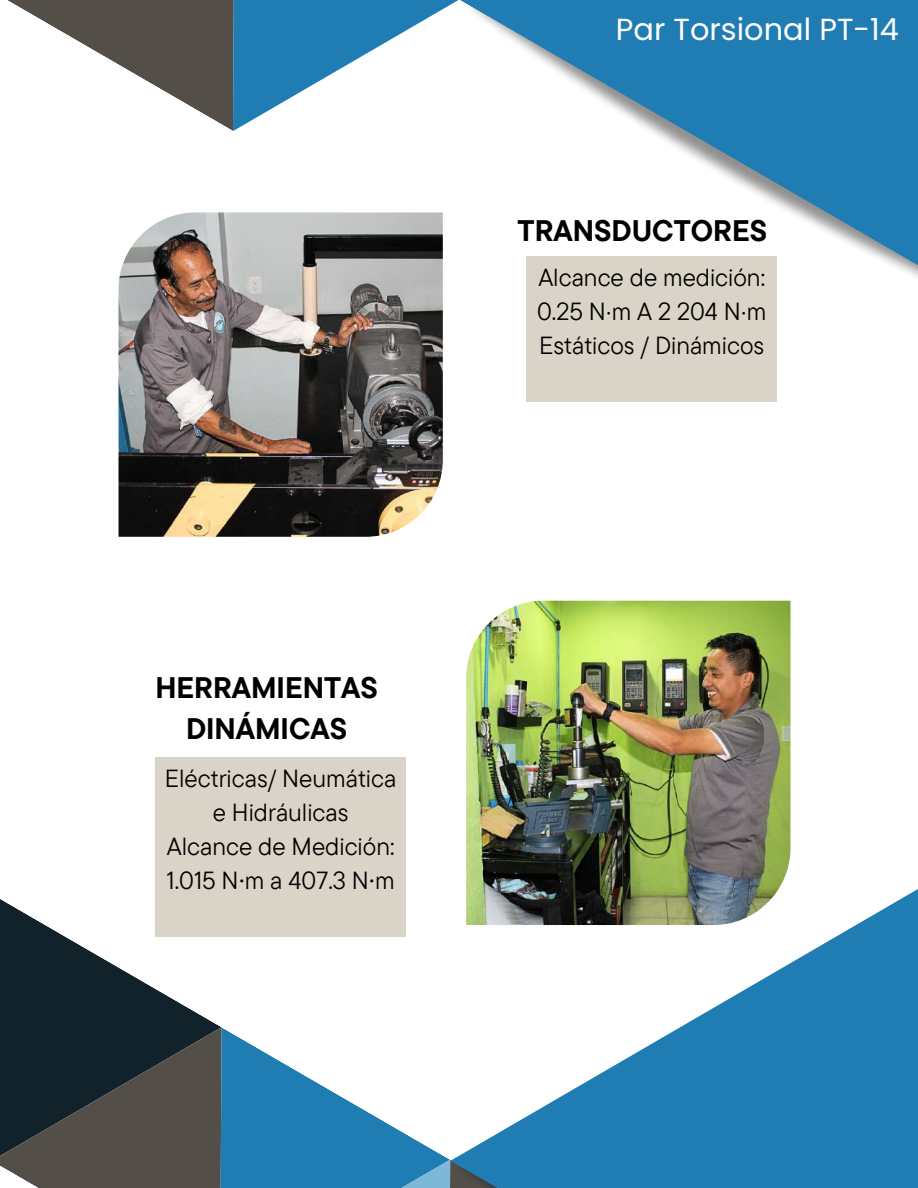
<style>
.page{position:relative;width:918px;height:1188px;background:#fff}
.page>*{position:absolute;margin:0;border:0;box-sizing:border-box;transform-origin:0 0}
.t1{font:30.45px "Poppins";color:#fff}
.t2{font:700 29.7px/41.2px "TT Commons Pro";color:#000;text-align:center}
.t3{font:24.75px/33.8px "TT Commons Pro";color:#000;text-align:center}
.s1{font-family:"Liberation Serif"}
</style>
<div class="page">
<svg style="left:8px;top:0;width:438px;height:131px"></svg>
<svg style="left:460px;top:0;width:458px;height:291px"></svg>
<img style="left:119px;top:212px;width:324px;height:325px">
<svg style="left:0;top:895px;width:222px;height:132px;fill:#12222b"></svg>
<svg style="left:0;top:1027px;width:450px;height:161px"></svg>
<img style="left:436px;top:1160px;width:14px;height:28px">
<svg style="left:450px;top:889px;width:468px;height:299px;fill:#1f7db4"></svg>
<img style="left:466px;top:601px;width:325px;height:324px">
<div style="left:156px;top:757px;width:250px;height:179px;background:#dad3c8"></div>
<div style="left:527px;top:256px;width:250px;height:145px;background:#dad3c8"></div>
<p class="t1" style="left:616px;top:9px;width:285px">Par Torsional PT-14</p>
<p class="t2" style="left:518px;top:209px;width:251px">TRANSDUCTORES</p>
<p class="t3" style="left:537px;top:260px;width:231px;text-align:justify">Alcance de medición:<br>0.25 N·m A 2 204 N·m Estáticos / Dinámicos</p>
<p class="t2" style="left:155px;top:666px;width:224px">HERRAMIENTAS<br>DINÁMICAS</p>
<p class="t3" style="left:165px;top:761px;width:233px">Eléctricas/ Neumática e Hidráulicas<br>Alcance de Medición:<br>1.015 N<span class="s1">∙</span>m a 407.3 N<span class="s1">∙</span>m</p>
</div>
